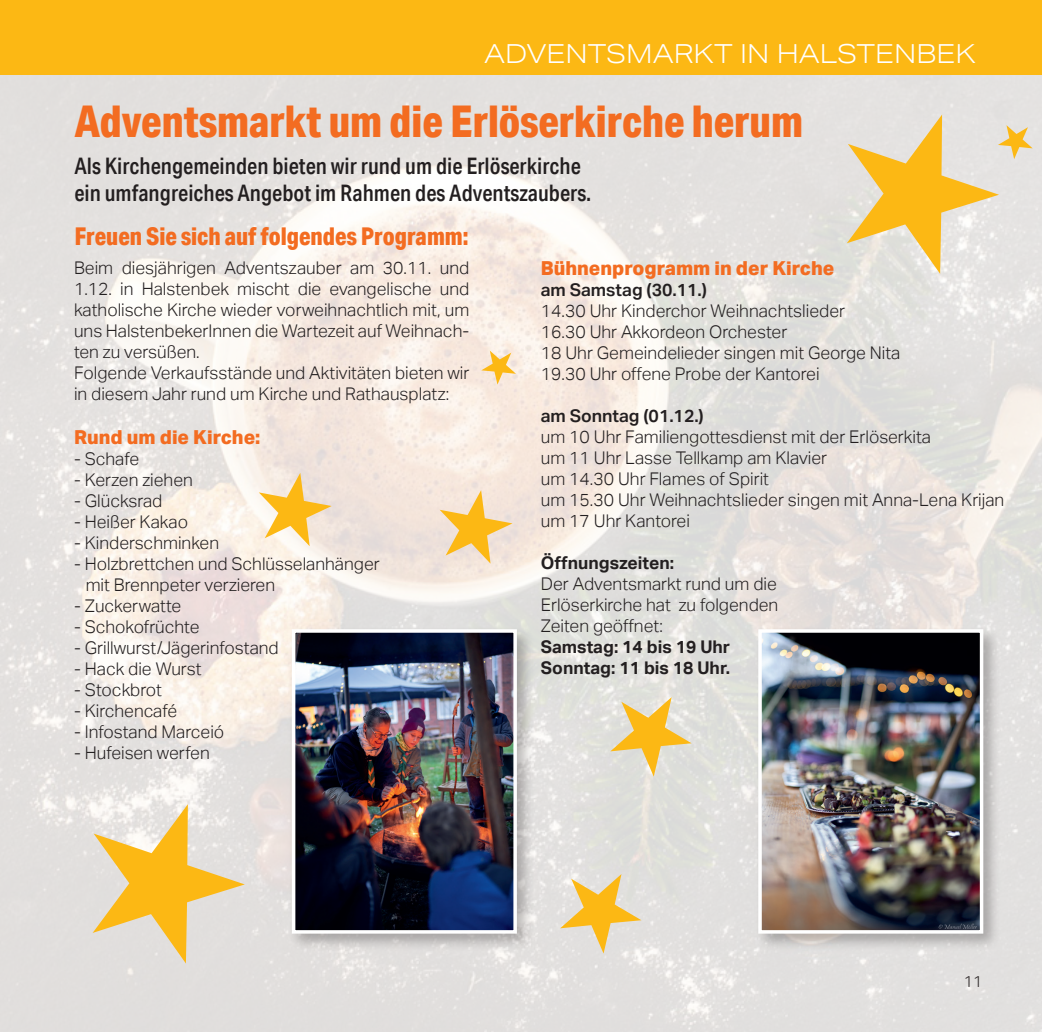
<style>
.page{position:relative;width:1042px;height:1032px;background:#fff}
.page>*{position:absolute;margin:0;border:0;box-sizing:border-box;transform-origin:0 0}
.t1{font:800 43.75px "Aktiv Grotesk Cd";color:#f36c21}
._00_Titel_IS{font:300 26.25px "Aktiv Grotesk Ex";color:#fff}
.t2{font:800 24.5px "Aktiv Grotesk Cd";color:#f36c21}
.t3{font:500 22.75px "Aktiv Grotesk Cd";color:#231f20}
.t4{font:800 19.25px "Aktiv Grotesk";color:#f36c21}
.t5{font:300 17.5px/21px "Aktiv Grotesk";color:#231f20}
.t6{font:700 17.5px "Aktiv Grotesk";color:#231f20}
.t7{font:600 17.5px "Aktiv Grotesk";color:#231f20}
.t8{font:300 15.75px "Aktiv Grotesk";color:#231f20}
</style>
<div class="page">
<img style="left:0;top:74px;width:1042px;height:958px">
<div style="left:0;top:0;width:1042px;height:74px;background:#fcb814"></div>
<div style="left:288px;top:626px;width:247px;height:325px;background:#231f20;opacity:.3"></div>
<img style="left:297px;top:634px;width:215px;height:294px">
<div style="left:292px;top:629px;width:225px;height:304px;border:4px solid #fff"></div>
<div style="left:755px;top:626px;width:246px;height:325px;background:#231f20;opacity:.3"></div>
<img style="left:763px;top:634px;width:215px;height:294px">
<div style="left:758px;top:629px;width:225px;height:304px;border:4px solid #fff"></div>
<svg style="left:847px;top:115px;width:185px;height:159px;background:#ebd7a8"></svg>
<svg style="left:440px;top:490px;width:72px;height:74px;background:#f4d59b"></svg>
<svg style="left:610px;top:697px;width:81px;height:79px;background:#e9d39c"></svg>
<svg style="left:481px;top:351px;width:35px;height:34px"></svg>
<svg style="left:93px;top:804px;width:152px;height:159px;background:#ecd49d"></svg>
<svg style="left:259px;top:473px;width:73px;height:73px;background:#f6daa0"></svg>
<svg style="left:560px;top:874px;width:81px;height:79px;background:#ead39d"></svg>
<p class="_00_Titel_IS" style="left:484px;top:39px;width:493px">ADVENTSMARKT IN HALSTENBEK</p>
<p class="t1" style="left:74px;top:93px;width:730px">Adventsmarkt um die Erlöserkirche herum</p>
<p class="t3" style="left:74px;top:152px;width:508px">Als Kirchengemeinden bieten wir rund um die Erlöserkirche</p>
<p class="t3" style="left:74px;top:179px;width:518px">ein umfangreiches Angebot im Rahmen des Adventszaubers.</p>
<p class="t2" style="left:74px;top:221px;width:395px">Freuen Sie sich auf folgendes Programm:</p>
<p class="t5" style="left:74px;top:257px;width:397px;text-align:justify">Beim diesjährigen Adventszauber am 30.11. und 1.12. in Halstenbek mischt die evangelische und katholische Kirche wieder vorweihnachtlich mit, um uns HalstenbekerInnen die Wartezeit auf Weihnach&shy;ten zu versüßen.</p>
<p class="t5" style="left:74px;top:362px;width:397px">Folgende Verkaufsstände und Aktivitäten bieten wir in diesem Jahr rund um Kirche und Rathausplatz:</p>
<p class="t4" style="left:74px;top:426px;width:188px">Rund um die Kirche:</p>
<p class="t5" style="left:74px;top:448px;width:67px">- Schafe</p>
<p class="t5" style="left:74px;top:469px;width:120px">- Kerzen ziehen</p>
<p class="t5" style="left:74px;top:490px;width:90px">- Glücksrad</p>
<p class="t5" style="left:74px;top:511px;width:116px">- Heißer Kakao</p>
<p class="t5" style="left:74px;top:532px;width:147px">- Kinderschminken</p>
<p class="t5" style="left:86px;top:553px;width:295px;text-indent:-12px">- Holzbrettchen und Schlüsselanhänger mit Brennpeter verzieren</p>
<p class="t5" style="left:74px;top:595px;width:109px">- Zuckerwatte</p>
<p class="t5" style="left:74px;top:616px;width:127px">- Schokofrüchte</p>
<p class="t5" style="left:74px;top:637px;width:206px">- Grillwurst/Jägerinfostand</p>
<p class="t5" style="left:74px;top:658px;width:129px">- Hack die Wurst</p>
<p class="t5" style="left:74px;top:679px;width:89px">- Stockbrot</p>
<p class="t5" style="left:74px;top:700px;width:105px">- Kirchencafé</p>
<p class="t5" style="left:74px;top:721px;width:152px">- Infostand Marceió</p>
<p class="t5" style="left:74px;top:742px;width:137px">- Hufeisen werfen</p>
<p class="t4" style="left:541px;top:257px;width:295px">Bühnenprogramm in der Kirche</p>
<p class="t7" style="left:541px;top:280px;width:168px">am Samstag (30.11.)</p>
<p class="t5" style="left:541px;top:301px;width:306px">14.30 Uhr Kinderchor Weihnachtslieder</p>
<p class="t5" style="left:541px;top:322px;width:248px">16.30 Uhr Akkordeon Orchester</p>
<p class="t5" style="left:541px;top:343px;width:361px">18 Uhr Gemeindelieder singen mit George Nita</p>
<p class="t5" style="left:541px;top:364px;width:280px">19.30 Uhr offene Probe der Kantorei</p>
<p class="t7" style="left:541px;top:406px;width:164px">am Sonntag (01.12.)</p>
<p class="t5" style="left:541px;top:427px;width:392px">um 10 Uhr Familiengottesdienst mit der Erlöserkita</p>
<p class="t5" style="left:541px;top:448px;width:288px">um 11 Uhr Lasse Tellkamp am Klavier</p>
<p class="t5" style="left:541px;top:469px;width:230px">um 14.30 Uhr Flames of Spirit</p>
<p class="t5" style="left:541px;top:490px;width:465px">um 15.30 Uhr Weihnachtslieder singen mit Anna-Lena Krijan</p>
<p class="t5" style="left:541px;top:511px;width:151px">um 17 Uhr Kantorei</p>
<p class="t6" style="left:541px;top:553px;width:135px">Öffnungszeiten:</p>
<p class="t5" style="left:541px;top:574px;width:238px">Der Adventsmarkt rund um die</p>
<p class="t5" style="left:541px;top:595px;width:239px">Erlöserkirche hat zu folgenden<br>Zeiten geöffnet:</p>
<p class="t6" style="left:541px;top:637px;width:191px">Samstag: 14 bis 19 Uhr</p>
<p class="t6" style="left:541px;top:658px;width:191px">Sonntag: 11 bis 18 Uhr.</p>
<p class="t8" style="left:964px;top:972px;width:20px">11</p>
</div>
